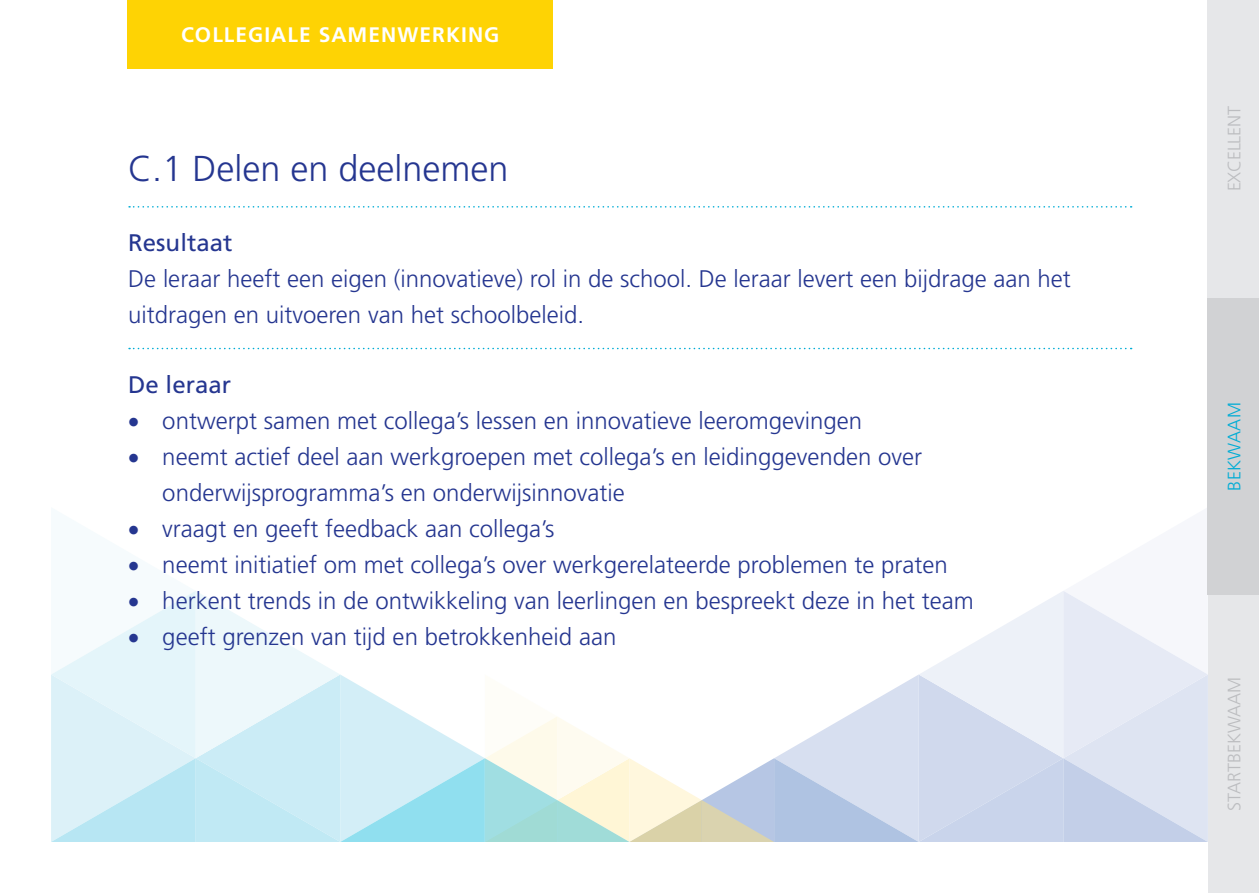
<style>
.page{position:relative;width:1259px;height:893px;background:#fff}
.page>*{position:absolute;margin:0;border:0;box-sizing:border-box;transform-origin:0 0}
.t1{font:300 36px "Frutiger";color:#253690}
.t2{font:300 24px/36px "Frutiger";color:#253690}
.t3{font:24px "Frutiger";color:#253690}
.t4{font:700 21px "Frutiger";letter-spacing:.05em;color:#fff}
.t5{font:300 18px "Frutiger";letter-spacing:-.015em;color:#bcbdc0}
.t6{font:300 18px "Frutiger";letter-spacing:.02em;color:#00acd5}
</style>
<div class="page">
<div style="left:128px;top:0;width:425px;height:69px;background:#fed304"></div>
<div style="left:1208px;top:298px;width:51px;height:297px;background:#d1d2d4"></div>
<div style="left:1208px;top:595px;width:51px;height:298px;background:#e6e7e9"></div>
<div style="left:1208px;top:0;width:51px;height:298px;background:#e6e7e9"></div>
<svg style="left:129px;top:206px;width:1002px;height:2px"></svg>
<svg style="left:129px;top:348px;width:1002px;height:1px"></svg>
<svg style="left:51px;top:507px;width:1157px;height:335px"></svg>
<p class="t4" style="left:181px;top:22px;width:320px">COLLEGIALE SAMENWERKING</p>
<h1 class="t1" style="left:128px;top:148px;width:382px">C .1 Delen en deelnemen</h1>
<p class="t3" style="left:128px;top:229px;width:106px">Resultaat</p>
<p class="t2" style="left:128px;top:261px;width:944px">De leraar heeft een eigen (innovatieve) rol in de school. De leraar levert een bijdrage aan het uitdragen en uitvoeren van het schoolbeleid.</p>
<p class="t3" style="left:128px;top:370px;width:104px">De leraar</p>
<p class="t2" style="left:128px;top:402px;width:735px">• ontwerpt samen met collega’s lessen en innovatieve leeromgevingen</p>
<p class="t2" style="left:162px;top:438px;width:761px;text-indent:-34px">• neemt actief deel aan werkgroepen met collega’s en leidinggevenden over onderwijsprogramma’s en onderwijsinnovatie</p>
<p class="t2" style="left:128px;top:510px;width:428px">• vraagt en geeft feedback aan collega’s</p>
<p class="t2" style="left:128px;top:546px;width:821px">• neemt initiatief om met collega’s over werkgerelateerde problemen te praten</p>
<p class="t2" style="left:128px;top:582px;width:847px">• herkent trends in de ontwikkeling van leerlingen en bespreekt deze in het team</p>
<p class="t2" style="left:128px;top:618px;width:489px">• geeft grenzen van tijd en betrokkenheid aan</p>
<p class="t5" style="left:1224px;top:191px;width:86px;rotate:-90deg">excellent</p>
<p class="t6" style="left:1224px;top:491px;width:90px;rotate:-90deg">Bekwaam</p>
<p class="t5" style="left:1224px;top:811px;width:136px;rotate:-90deg">Startbekwaam</p>
</div>
